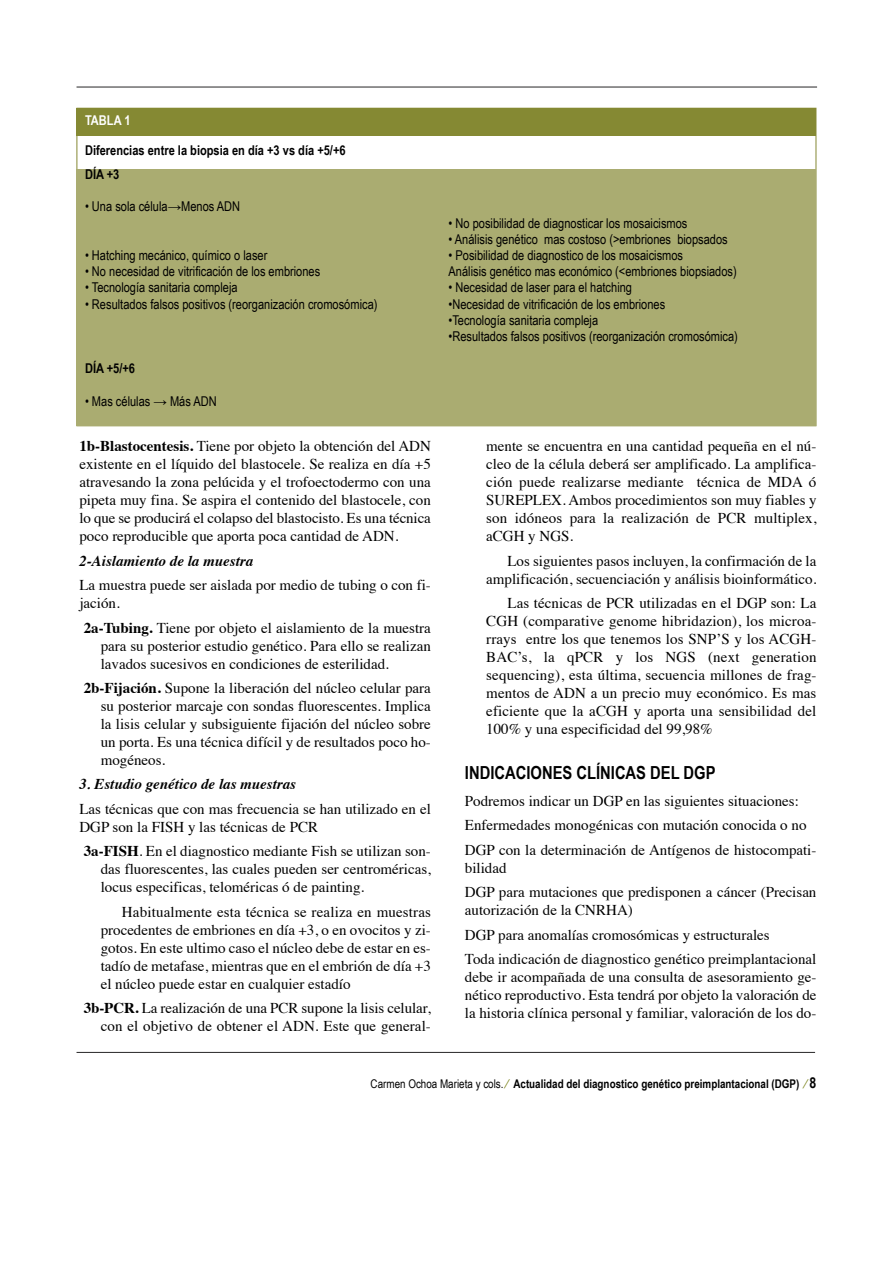
<style>
.page{position:relative;width:891px;height:1262px;background:#fff}
.page>*{position:absolute;margin:0;border:0;box-sizing:border-box;transform-origin:0 0}
.t1{font:700 18px "Arial Narrow";color:#000}
.t2{font:15px/18px "Times";color:#000;text-align:justify}
.t3{font:italic 700 15px "Times";color:#000}
.t4{font:13.5px "Arial Narrow";color:#000}
.t5{font:700 13.5px/24px "Arial Narrow";color:#000}
.t6{font:700 13.5px "Arial Narrow";color:#fff}
.t7{font:700 12px "Arial Narrow";color:#000}
.s1{font-weight:700}
.s2{font-weight:400}
.s3{font-weight:400;color:#757d10}
.s4{font-size:15px}
</style>
<div class="page">
<svg style="left:76px;top:86px;width:741px;height:2px"></svg>
<svg style="left:76px;top:1051px;width:740px;height:2px"></svg>
<div style="left:77px;top:108px;width:739px;height:27px;background:#858933"></div>
<div style="left:77px;top:169px;width:739px;height:256px;background:#aaac71"></div>
<p class="t6" style="left:85px;top:112px;width:47px">TABLA 1</p>
<p class="t5" style="left:85px;top:138px;width:262px">Diferencias entre la biopsia en día +3 vs día +5/+6<br>DÍA +3</p>
<p class="t4" style="left:85px;top:199px;width:157px">• Una sola célula→Menos ADN</p>
<p class="t4" style="left:449px;top:215px;width:240px">• No posibilidad de diagnosticar los mosaicismos</p>
<p class="t4" style="left:449px;top:231px;width:281px">• Análisis genético mas costoso (&gt;embriones biopsados</p>
<p class="t4" style="left:85px;top:247px;width:184px">• Hatching mecánico, químico o laser</p>
<p class="t4" style="left:449px;top:247px;width:236px">• Posibilidad de diagnostico de los mosaicismos</p>
<p class="t4" style="left:85px;top:263px;width:237px">• No necesidad de vitrificación de los embriones</p>
<p class="t4" style="left:449px;top:263px;width:290px">Análisis genético mas económico (&lt;embriones biopsiados)</p>
<p class="t4" style="left:85px;top:280px;width:154px">• Tecnología sanitaria compleja</p>
<p class="t4" style="left:449px;top:280px;width:185px">• Necesidad de laser para el hatching</p>
<p class="t4" style="left:85px;top:296px;width:294px">• Resultados falsos positivos (reorganización cromosómica)</p>
<p class="t4" style="left:449px;top:296px;width:218px">•Necesidad de vitrificación de los embriones</p>
<p class="t4" style="left:449px;top:312px;width:151px">•Tecnología sanitaria compleja</p>
<p class="t4" style="left:449px;top:328px;width:291px">•Resultados falsos positivos (reorganización cromosómica)</p>
<p class="t5" style="left:85px;top:356px;width:52px">DÍA +5/+6</p>
<p class="t4" style="left:85px;top:393px;width:133px">• Mas células → Más ADN</p>
<p class="t2" style="left:79px;top:439px;width:353px"><span class="s1">1b-Blastocentesis.</span> Tiene por objeto la obtención del ADN existente en el líquido del blastocele. Se realiza en día +5 atravesando la zona pelúcida y el trofoectodermo con una pipeta muy fina. Se aspira el contenido del blastocele, con lo que se producirá el colapso del blastocisto. Es una técnica poco reproducible que aporta poca cantidad de ADN.</p>
<p class="t3" style="left:79px;top:554px;width:175px">2-Aislamiento de la muestra</p>
<p class="t2" style="left:79px;top:577px;width:353px">La muestra puede ser aislada por medio de tubing o con fi&shy;jación.</p>
<p class="t2" style="left:101px;top:620px;width:332px;text-indent:-17px"><span class="s1">2a-Tubing.</span> Tiene por objeto el aislamiento de la muestra para su posterior estudio genético. Para ello se realizan lavados sucesivos en condiciones de esterilidad.</p>
<p class="t2" style="left:101px;top:680px;width:332px;text-indent:-17px"><span class="s1">2b-Fijación.</span> Supone la liberación del núcleo celular para su posterior marcaje con sondas fluorescentes. Implica la lisis celular y subsiguiente fijación del núcleo sobre un porta. Es una técnica difícil y de resultados poco ho&shy;mogéneos.</p>
<p class="t3" style="left:79px;top:778px;width:218px">3. Estudio genético de las muestras</p>
<p class="t2" style="left:79px;top:801px;width:353px">Las técnicas que con mas frecuencia se han utilizado en el<br>DGP son la FISH y las técnicas de PCR</p>
<p class="t2" style="left:101px;top:843px;width:332px;text-indent:-17px"><span class="s1">3a-FISH</span>. En el diagnostico mediante Fish se utilizan son&shy;das fluorescentes, las cuales pueden ser centroméricas, locus especificas, teloméricas ó de painting.</p>
<p class="t2" style="left:101px;top:904px;width:332px;text-indent:21px">Habitualmente esta técnica se realiza en muestras procedentes de embriones en día +3, o en ovocitos y zi&shy;gotos. En este ultimo caso el núcleo debe de estar en es&shy;tadío de metafase, mientras que en el embrión de día +3 el núcleo puede estar en cualquier estadío</p>
<p class="t2" style="left:84px;top:1000px;width:349px;text-align:right"><span class="s1">3b-PCR.</span> La realización de una PCR supone la lisis celular, con el objetivo de obtener el ADN. Este que general-</p>
<p class="t2" style="left:486px;top:439px;width:332px">mente se encuentra en una cantidad pequeña en el nú&shy;cleo de la célula deberá ser amplificado. La amplifica&shy;ción puede realizarse mediante técnica de MDA ó SUREPLEX. Ambos procedimientos son muy fiables y son idóneos para la realización de PCR multiplex, aCGH y NGS.</p>
<p class="t2" style="left:486px;top:553px;width:332px;text-align:right">Los siguientes pasos incluyen, la confirmación de la amplificación, secuenciación y análisis bioinformático.</p>
<p class="t2" style="left:486px;top:595px;width:332px;text-indent:21px">Las técnicas de PCR utilizadas en el DGP son: La CGH (comparative genome hibridazion), los microa&shy;rrays entre los que tenemos los SNP’S y los ACGH-BAC’s, la qPCR y los NGS (next generation sequencing), esta última, secuencia millones de frag&shy;mentos de ADN a un precio muy económico. Es mas eficiente que la aCGH y aporta una sensibilidad del 100% y una especificidad del 99,98%</p>
<p class="t1" style="left:465px;top:762px;width:252px">INDICACIONES CLÍNICAS DEL DGP</p>
<p class="t2" style="left:465px;top:790px;width:353px;line-height:24.5px;text-align:left">Podremos indicar un DGP en las siguientes situaciones:<br>Enfermedades monogénicas con mutación conocida o no<br>DGP con la determinación de Antígenos de histocompati-</p>
<p class="t2" style="left:465px;top:856px;width:353px;line-height:24.5px">bilidad<br>DGP para mutaciones que predisponen a cáncer (Precisan</p>
<p class="t2" style="left:465px;top:899px;width:353px;line-height:24.5px;text-align:left">autorización de la CNRHA)<br>DGP para anomalías cromosómicas y estructurales<br>Toda indicación de diagnostico genético preimplantacional</p>
<p class="t2" style="left:465px;top:969px;width:353px">debe ir acompañada de una consulta de asesoramiento ge&shy;nético reproductivo. Esta tendrá por objeto la valoración de la historia clínica personal y familiar, valoración de los do-</p>
<p class="t7" style="left:371px;top:1077px;width:447px"><span class="s2">Carmen Ochoa Marieta y cols.</span> <span class="s3">⁄</span> Actualidad del diagnostico genético preimplantacional (DGP) <span class="s3">⁄</span> <span class="s4">8</span></p>
</div>
